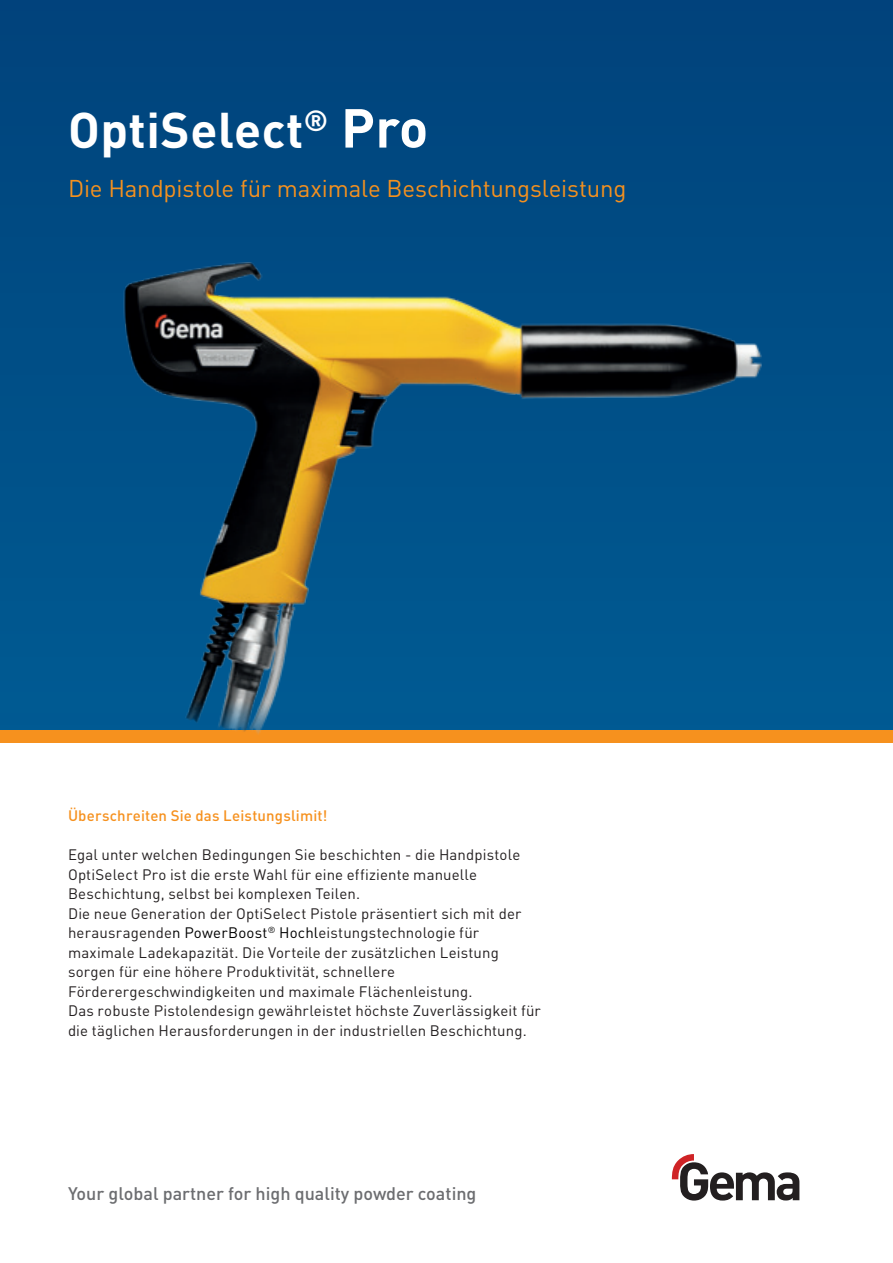
<style>
.page{position:relative;width:893px;height:1263px;background:#fff}
.page>*{position:absolute;margin:0;border:0;box-sizing:border-box;transform-origin:0 0}
.t1{font:700 49.5px "DIN Pro";letter-spacing:.01em;color:#fff}
.t2{font:24px "DIN Pro";letter-spacing:-.005em;color:#f6911e}
.t3{font:500 18px "DIN Pro";color:#6c6d70}
.t4{font:15px/19.5px "DIN Pro";letter-spacing:.01em;color:#231f20}
.t5{font:500 15px "DIN Pro";letter-spacing:.01em;color:#f6911e}
.s1{font-size:54px}
.s2{color:#000}
</style>
<div class="page">
<div style="left:0;top:0;width:893px;height:737px;background:#00477f"></div>
<svg style="left:672px;top:1154px;width:127px;height:46px"></svg>
<img style="left:0;top:262px;width:893px;height:481px">
<h1 class="t1" style="left:68px;top:88px;width:362px">OptiSelect<sup>®</sup> <span class="s1">Pro</span></h1>
<h2 class="t2" style="left:68px;top:169px;width:560px">Die Handpistole für maximale Beschichtungsleistung</h2>
<p class="t5" style="left:68px;top:803px;width:261px">Überschreiten Sie das Leistungslimit!</p>
<p class="t4" style="left:68px;top:843px;width:474px">Egal unter welchen Bedingungen Sie beschichten - die Handpistole OptiSelect Pro ist die erste Wahl für eine effiziente manuelle Beschichtung, selbst bei komplexen Teilen.<br>Die neue Generation der OptiSelect Pistole präsentiert sich mit der herausragende<span class="s2">n PowerBoost</span><sup>®</sup> <span class="s2">Hochl</span>eistungstechnologie für maximale Ladekapazität. Die Vorteile der zusätzlichen Leistung sorgen für eine höhere Produktivität, schnellere Förderergeschwindigkeiten und maximale Flächenleistung.<br>Das robuste Pistolendesign gewährleistet höchste Zuverlässigkeit für die täglichen Herausforderungen in der industriellen Beschichtung.</p>
<p class="t3" style="left:68px;top:1179px;width:410px">Your global partner for high quality powder coating</p>
</div>
